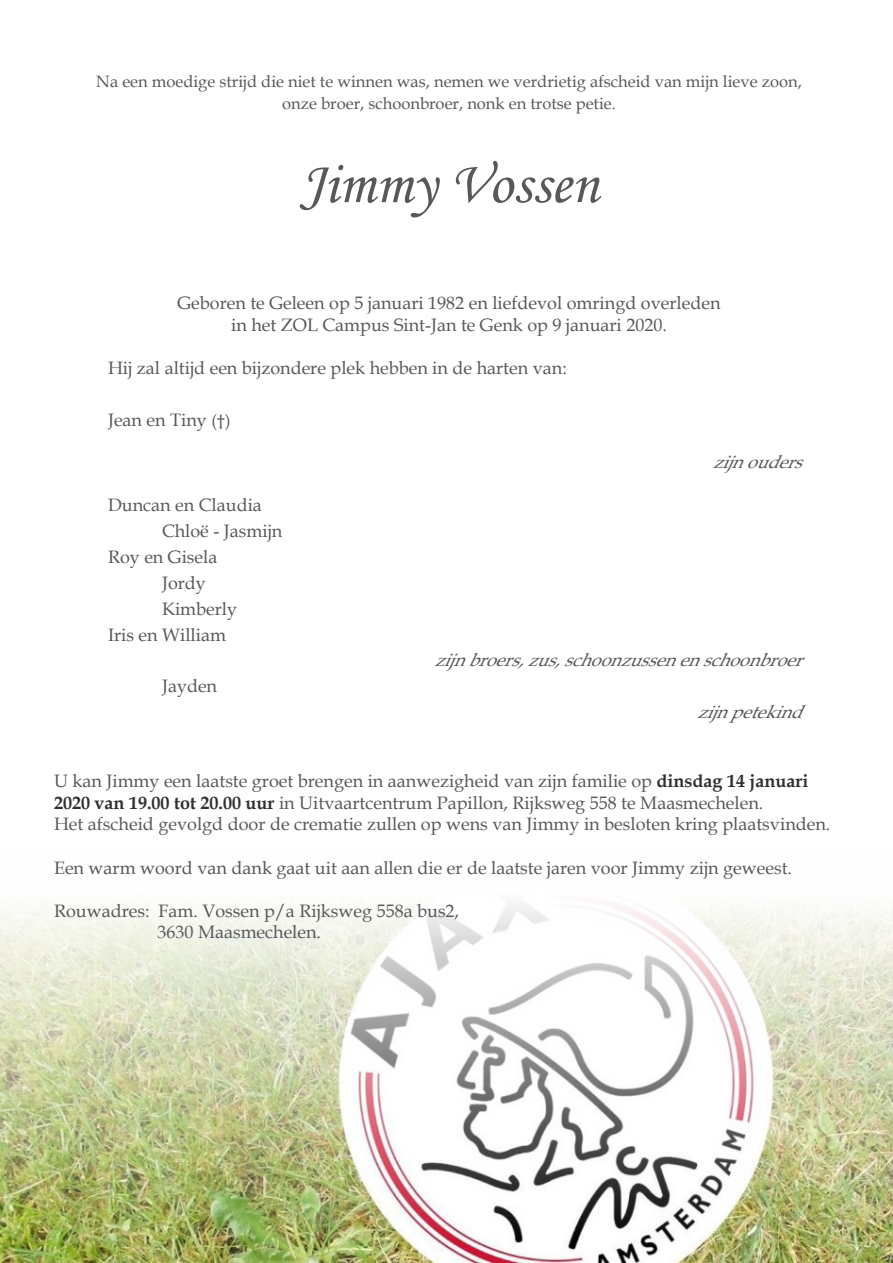
<style>
.page{position:relative;width:893px;height:1263px;background:#fff}
.page>*{position:absolute;margin:0;border:0;box-sizing:border-box;transform-origin:0 0}
.t1{font:60px "Monotype Corsiva";color:#57585a}
.t2{font:18px/21.6px "Book Antiqua";color:#57585a}
.t3{font:italic 18px "Book Antiqua";color:#57585a}
.t4{font:16.5px "Book Antiqua";color:#57585a}
.s1{font-size:16.5px}
.s2{font-weight:700;color:#312f30}
</style>
<div class="page">
<img style="left:0;top:904px;width:893px;height:359px">
<p class="t4" style="left:96px;top:70px;width:707px">Na een moedige strijd die niet te winnen was, nemen we verdrietig afscheid van mijn lieve zoon,</p>
<p class="t4" style="left:282px;top:91px;width:335px">onze broer, schoonbroer, nonk en trotse petie.</p>
<p class="t1" style="left:300px;top:147px;width:300px">Jimmy Vossen</p>
<p class="t2" style="left:178px;top:292px;width:544px">Geboren te Geleen op 5 januari 1982 en liefdevol omringd overleden</p>
<p class="t2" style="left:231px;top:313px;width:437px">in het ZOL Campus Sint-Jan te Genk op 9 januari 2020.</p>
<p class="t2" style="left:108px;top:357px;width:460px">Hij zal altijd een bijzondere plek hebben in de harten van:</p>
<p class="t2" style="left:108px;top:408px;width:124px">Jean en Tiny <span class="s1">(†)</span></p>
<p class="t3" style="left:713px;top:450px;width:101px">zijnouders</p>
<p class="t2" style="left:108px;top:494px;width:155px">Duncan en Claudia</p>
<p class="t2" style="left:162px;top:520px;width:122px">Chloë - Jasmijn</p>
<p class="t2" style="left:108px;top:546px;width:111px">Roy en Gisela</p>
<p class="t2" style="left:162px;top:572px;width:45px">Jordy</p>
<p class="t2" style="left:162px;top:597px;width:77px">Kimberly</p>
<p class="t2" style="left:108px;top:623px;width:119px">Iris en William</p>
<p class="t3" style="left:435px;top:648px;width:379px">zijnbroers,zus,schoonzussenenschoonbroer</p>
<p class="t2" style="left:162px;top:675px;width:57px">Jayden</p>
<p class="t3" style="left:697px;top:699px;width:117px">zijnpetekind</p>
<p class="t2" style="left:54px;top:770px;width:756px">U kan Jimmy een laatste groet brengen in aanwezigheid van zijn familie op <span class="s2">dinsdag 14 januari<br>2020 van 19.00 tot 20.00 uur</span> in Uitvaartcentrum Papillon, Rijksweg 558 te Maasmechelen.</p>
<p class="t2" style="left:54px;top:813px;width:778px">Het afscheid gevolgd door de crematie zullen op wens van Jimmy in besloten kring plaatsvinden.</p>
<p class="t2" style="left:54px;top:856px;width:740px">Een warm woord van dank gaat uit aan allen die er de laatste jaren voor Jimmy zijn geweest.</p>
<p class="t2" style="left:54px;top:899px;width:407px">Rouwadres: Fam. Vossen p/a Rijksweg 558a bus2,</p>
<p class="t2" style="left:158px;top:921px;width:165px">3630 Maasmechelen.</p>
</div>
